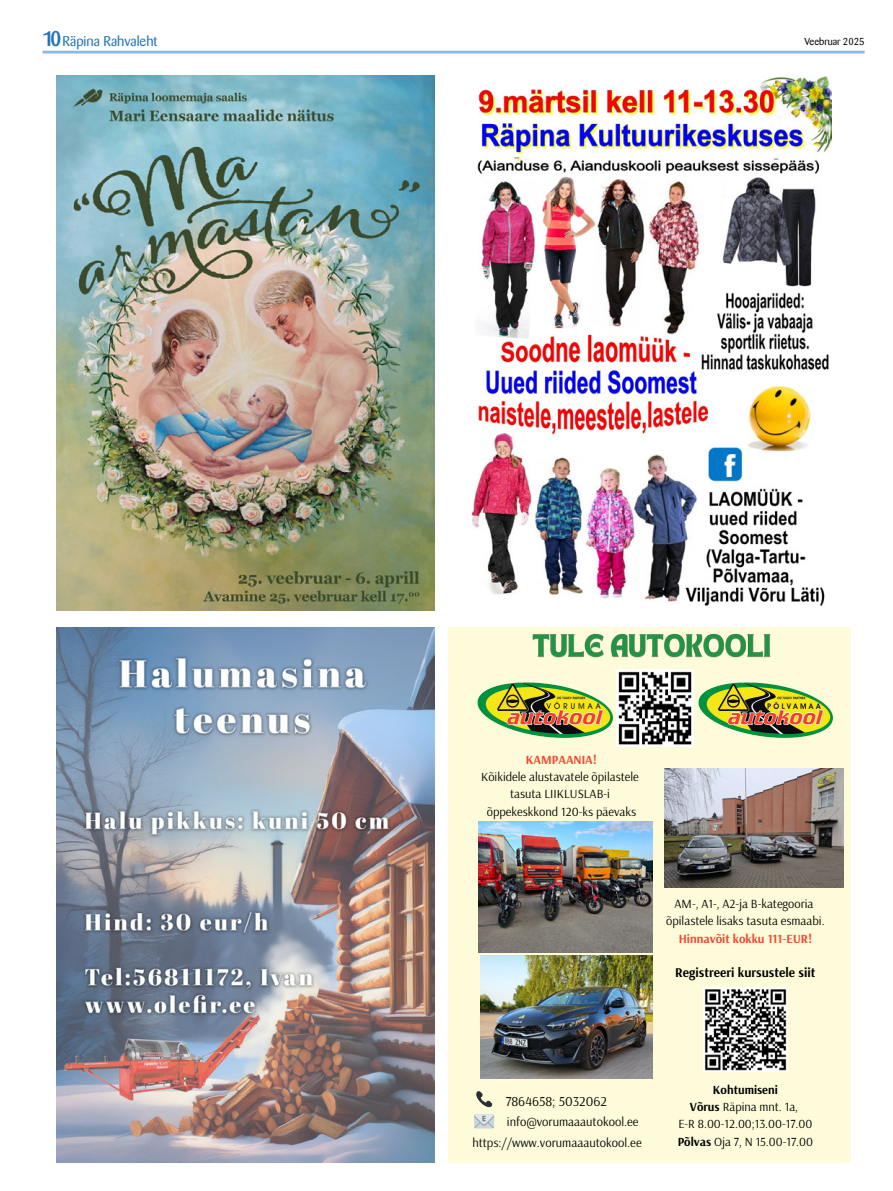
<style>
.page{position:relative;width:893px;height:1191px;background:#fff}
.page>*{position:absolute;margin:0;border:0;box-sizing:border-box;transform-origin:0 0}
.t1{font:14px "Barmeno";color:#2273b9}
.t2{font:13.6px "Arsenal";color:#000}
.t3{font:700 13.3px "Arsenal";color:#000}
.t4{font:12.6px/21.1px "Arsenal";color:#000;text-align:right}
.t5{font:12.4px/17.2px "Arsenal";color:#000;text-align:center}
.t6{font:700 12.4px "Arsenal";color:#f34730}
.t7{font:12.3px/17.2px "Arsenal";color:#000;text-align:center}
.t8{font:10px "Barmeno";color:#000}
.s1{font-weight:500;font-size:21px}
.s2{font-weight:700}
</style>
<div class="page">
<hr style="left:43px;top:51px;width:822px;height:3px;background:#2273b9">
<img style="left:471px;top:75px;width:360px;height:531px">
<div style="left:448px;top:627px;width:403px;height:535px;background:#fdfbd9"></div>
<img style="left:698px;top:682px;width:135px;height:56px">
<img style="left:477px;top:682px;width:136px;height:56px">
<img style="left:617px;top:669px;width:77px;height:77px">
<img style="left:478px;top:821px;width:175px;height:131px">
<img style="left:703px;top:987px;width:84px;height:84px">
<img style="left:481px;top:955px;width:172px;height:123px">
<svg style="left:474px;top:1091px;width:20px;height:37px"></svg>
<img style="left:665px;top:768px;width:178px;height:119px">
<img style="left:532px;top:633px;width:239px;height:25px">
<img style="left:57px;top:627px;width:378px;height:535px">
<img style="left:57px;top:75px;width:378px;height:535px">
<p class="t1" style="left:43px;top:33px;width:116px"><span class="s1">10</span>Räpina Rahvaleht</p>
<p class="t8" style="left:805px;top:36px;width:61px">Veebruar 2025</p>
<p class="t6" style="left:526px;top:751px;width:73px">KAMPAANIA!</p>
<p class="t5" style="left:481px;top:768px;width:159px">Kõikidele alustavatele õpilastele tasuta LIIKLUSLAB-i õppekeskkond 120-ks päevaks</p>
<p class="t5" style="left:666px;top:895px;width:160px">AM-, A1-, A2-ja B-kategooria õpilastele lisaks tasuta esmaabi.</p>
<p class="t6" style="left:679px;top:929px;width:135px">Hinnavõit kokku 111-EUR!</p>
<p class="t3" style="left:675px;top:963px;width:142px">Registreeri kursustele siit</p>
<p class="t2" style="left:506px;top:1092px;width:103px">7864658; 5032062</p>
<p class="t4" style="left:472px;top:1110px;width:171px">info@vorumaaautokool.ee https://www.vorumaaautokool.ee</p>
<p class="t7" style="left:678px;top:1080px;width:137px"><span class="s2">Kohtumiseni<br>Võrus</span> Räpina mnt. 1a,<br>E-R 8.00-12.00;13.00-17.00<br><span class="s2">Põlvas</span> Oja 7, N 15.00-17.00</p>
</div>
